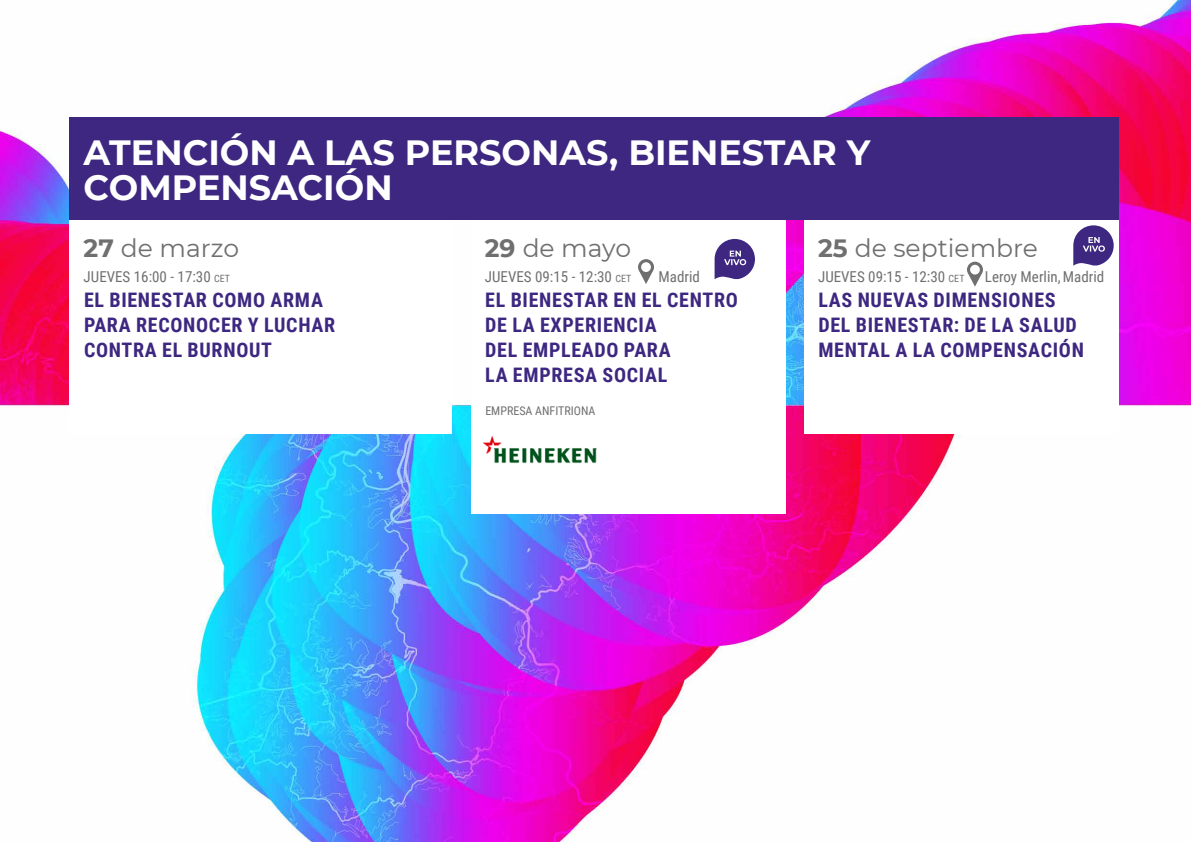
<style>
.page{position:relative;width:1191px;height:842px;background:#fff}
.page>*{position:absolute;margin:0;border:0;box-sizing:border-box;transform-origin:0 0}
.t1{font:700 35px/35px "Montserrat";color:#fff}
.t2{font:25px "Montserrat";color:#706f6f}
.t3{font:700 20px/25px "Roboto Condensed";letter-spacing:.035em;color:#3d2780}
.t4{font:15px "Roboto Condensed";color:#706f6f}
.t5{font:12px "Roboto Condensed";color:#706f6f}
.s1{font-weight:700}
.s2{font-size:10px}
</style>
<div class="page">
<img style="left:0;top:0;width:1191px;height:842px">
<div style="left:69px;top:118px;width:1049px;height:102px;background:#3d2780"></div>
<div style="left:69px;top:220px;width:383px;height:214px;background:#fff"></div>
<div style="left:471px;top:220px;width:314px;height:293px;background:#fff"></div>
<div style="left:804px;top:220px;width:314px;height:214px;background:#fff"></div>
<svg style="left:1073px;top:225px;width:40px;height:41px"></svg>
<svg style="left:967px;top:262px;width:16px;height:25px"></svg>
<svg style="left:714px;top:239px;width:41px;height:41px"></svg>
<svg style="left:638px;top:259px;width:16px;height:25px"></svg>
<img style="left:483px;top:436px;width:114px;height:28px">
<h1 class="t1" style="left:84px;top:133px;width:788px">ATENCIÓN A LAS PERSONAS, BIENESTAR Y<br>COMPENSACIÓN</h1>
<p class="t2" style="left:84px;top:231px;width:157px"><span class="s1">27</span> de marzo</p>
<p class="t4" style="left:84px;top:266px;width:148px">JUEVES 16:00 - 17:30 <span class="s2">CET</span></p>
<p class="t3" style="left:84px;top:286px;width:253px">EL BIENESTAR COMO ARMA<br>PARA RECONOCER Y LUCHAR<br>CONTRA EL BURNOUT</p>
<p class="t2" style="left:485px;top:231px;width:148px"><span class="s1">29</span> de mayo</p>
<p class="t4" style="left:485px;top:266px;width:148px">JUEVES 09:15 - 12:30 <span class="s2">CET</span></p>
<p class="t4" style="left:658px;top:266px;width:43px">Madrid</p>
<p class="t3" style="left:485px;top:286px;width:254px">EL BIENESTAR EN EL CENTRO<br>DE LA EXPERIENCIA<br>DEL EMPLEADO PARA<br>LA EMPRESA SOCIAL</p>
<p class="t2" style="left:818px;top:231px;width:221px"><span class="s1">25</span> de septiembre</p>
<p class="t4" style="left:818px;top:266px;width:148px">JUEVES 09:15 - 12:30 <span class="s2">CET</span></p>
<p class="t4" style="left:985px;top:266px;width:121px">Leroy Merlin, Madrid</p>
<p class="t3" style="left:818px;top:286px;width:267px">LAS NUEVAS DIMENSIONES<br>DEL BIENESTAR: DE LA SALUD<br>MENTAL A LA COMPENSACIÓN</p>
<p class="t5" style="left:507px;top:398px;width:112px">EMPRESA ANFITRIONA</p>
<p class="t5" style="left:485px;top:402px;width:112px">EMPRESA ANFITRIONA</p>
</div>
